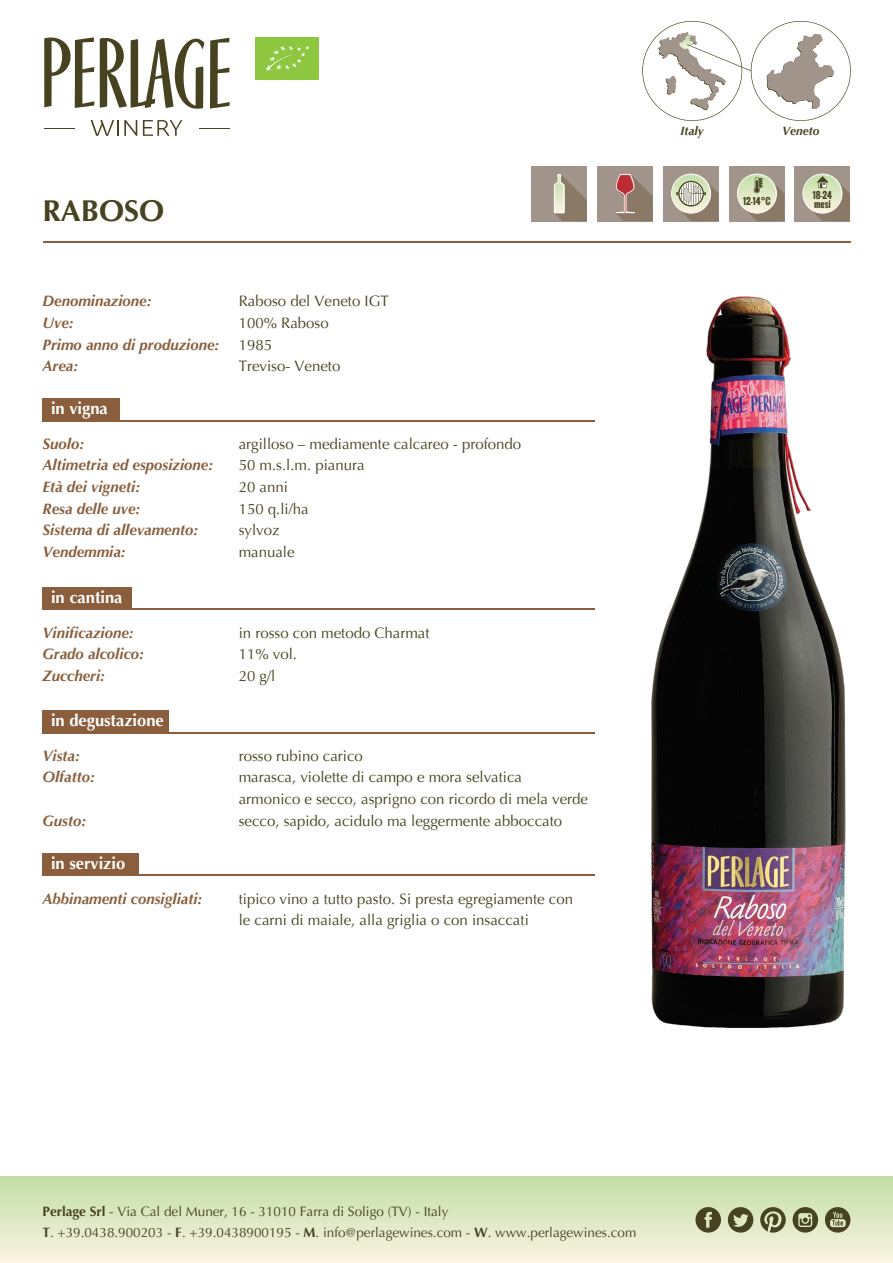
<style>
.page{position:relative;width:893px;height:1263px;background:#fff}
.page>*{position:absolute;margin:0;border:0;box-sizing:border-box;transform-origin:0 0}
.t1{font:700 30px "Optima";color:#474220}
.t2{font:700 16.5px "Optima";color:#fff}
.t3{font:15px/21.6px "Optima";color:#474220}
.t4{font:italic 700 15px/21.6px "Optima";color:#8a5e3c}
.t5{font:13.5px/21px "Optima";color:#474220}
.t6{font:italic 700 12px "Optima";color:#474220}
.t7{font:700 9px/8.2px "Oswald";color:#474220}
.s1{font-weight:700}
</style>
<div class="page">
<div style="left:0;top:1177px;width:893px;height:86px;background:linear-gradient(to bottom,#c2dea5,#faf3e3)"></div>
<svg style="left:695px;top:1207px;width:26px;height:25px"></svg>
<svg style="left:825px;top:1207px;width:25px;height:25px"></svg>
<svg style="left:793px;top:1207px;width:25px;height:25px"></svg>
<svg style="left:728px;top:1207px;width:25px;height:25px"></svg>
<svg style="left:760px;top:1207px;width:26px;height:25px"></svg>
<svg style="left:642px;top:21px;width:209px;height:100px"></svg>
<div style="left:597px;top:166px;width:56px;height:55px;background:#a1958b"></div>
<svg style="left:615px;top:174px;width:38px;height:47px"></svg>
<div style="left:532px;top:166px;width:55px;height:55px;background:#a1958b"></div>
<svg style="left:554px;top:174px;width:33px;height:47px"></svg>
<div style="left:663px;top:166px;width:56px;height:55px;background:#a1958b"></div>
<svg style="left:671px;top:174px;width:48px;height:47px"></svg>
<div style="left:729px;top:166px;width:56px;height:55px;background:#a1958b"></div>
<svg style="left:737px;top:174px;width:48px;height:47px"></svg>
<div style="left:795px;top:166px;width:55px;height:55px;background:#a1958b"></div>
<svg style="left:802px;top:174px;width:48px;height:47px"></svg>
<hr style="left:43px;top:242px;width:807px;height:1px;background:#8a5e3c">
<img style="left:591px;top:296px;width:255px;height:732px">
<div style="left:43px;top:398px;width:77px;height:22px;background:#8a5e3c"></div>
<div style="left:43px;top:587px;width:89px;height:22px;background:#8a5e3c"></div>
<div style="left:43px;top:710px;width:126px;height:22px;background:#8a5e3c"></div>
<div style="left:43px;top:853px;width:96px;height:22px;background:#8a5e3c"></div>
<hr style="left:43px;top:420px;width:552px;height:1px;background:#8a5e3c">
<hr style="left:43px;top:608px;width:552px;height:2px;background:#8a5e3c">
<hr style="left:43px;top:732px;width:552px;height:1px;background:#8a5e3c">
<hr style="left:43px;top:875px;width:552px;height:1px;background:#8a5e3c">
<svg style="left:210px;top:38px;width:20px;height:71px"></svg>
<svg style="left:44px;top:37px;width:50px;height:71px"></svg>
<svg style="left:100px;top:38px;width:104px;height:71px"></svg>
<svg style="left:91px;top:120px;width:46px;height:16px"></svg>
<svg style="left:143px;top:120px;width:39px;height:16px"></svg>
<hr style="left:199px;top:128px;width:30px;height:1px;background:#474220">
<hr style="left:44px;top:128px;width:31px;height:1px;background:#474220">
<div style="left:255px;top:37px;width:64px;height:43px;background:#8dc63f"></div>
<svg style="left:266px;top:46px;width:44px;height:26px"></svg>
<h1 class="t1" style="left:43px;top:193px;width:123px">RABOSO</h1>
<p class="t4" style="left:43px;top:290px;width:179px">Denominazione:<br>Uve:<br>Primo anno di produzione:<br>Area:</p>
<p class="t3" style="left:239px;top:291px;width:152px">Raboso del Veneto IGT<br>100% Raboso<br>1985<br>Treviso- Veneto</p>
<p class="t2" style="left:51px;top:399px;width:58px">in vigna</p>
<p class="t4" style="left:43px;top:433px;width:172px">Suolo:<br>Altimetria ed esposizione:<br>Età dei vigneti:<br>Resa delle uve:<br>Sistema di allevamento:<br>Vendemmia:</p>
<p class="t2" style="left:51px;top:588px;width:73px">in cantina</p>
<p class="t4" style="left:43px;top:622px;width:103px">Vinificazione:<br>Grado alcolico:<br>Zuccheri:</p>
<p class="t2" style="left:51px;top:711px;width:114px">in degustazione</p>
<p class="t4" style="left:43px;top:745px;width:54px">Vista:<br>Olfatto:</p>
<p class="t4" style="left:43px;top:810px;width:45px">Gusto:</p>
<p class="t2" style="left:51px;top:854px;width:76px">in servizio</p>
<p class="t4" style="left:43px;top:888px;width:162px">Abbinamenti consigliati:</p>
<p class="t3" style="left:239px;top:433px;width:284px">argilloso – mediamente calcareo - profondo<br>50 m.s.l.m. pianura<br>20 anni<br>150 q.li/ha<br>sylvoz<br>manuale</p>
<p class="t3" style="left:239px;top:622px;width:192px">in rosso con metodo Charmat<br>11% vol.<br>20 g/l</p>
<p class="t3" style="left:239px;top:745px;width:351px">rosso rubino carico<br>marasca, violette di campo e mora selvatica<br>armonico e secco, asprigno con ricordo di mela verde secco, sapido, acidulo ma leggermente abboccato</p>
<p class="t3" style="left:239px;top:888px;width:336px">tipico vino a tutto pasto. Si presta egregiamente con le carni di maiale, alla griglia o con insaccati</p>
<p class="t6" style="left:681px;top:123px;width:25px">Italy</p>
<p class="t6" style="left:782px;top:123px;width:39px">Veneto</p>
<p class="t7" style="left:743px;top:197px;width:29px">12-14°C</p>
<p class="t7" style="left:813px;top:192px;width:21px">18-24<br>MESI</p>
<p class="t5" style="left:43px;top:1201px;width:595px"><span class="s1">Perlage Srl</span> - Via Cal del Muner, 16 - 31010 Farra di Soligo (TV) - Italy<br><span class="s1">T</span>. +39.0438.900203 - <span class="s1">F</span>. +39.0438900195 - <span class="s1">M</span>. info@perlagewines.com - <span class="s1">W</span>. www.perlagewines.com</p>
</div>
